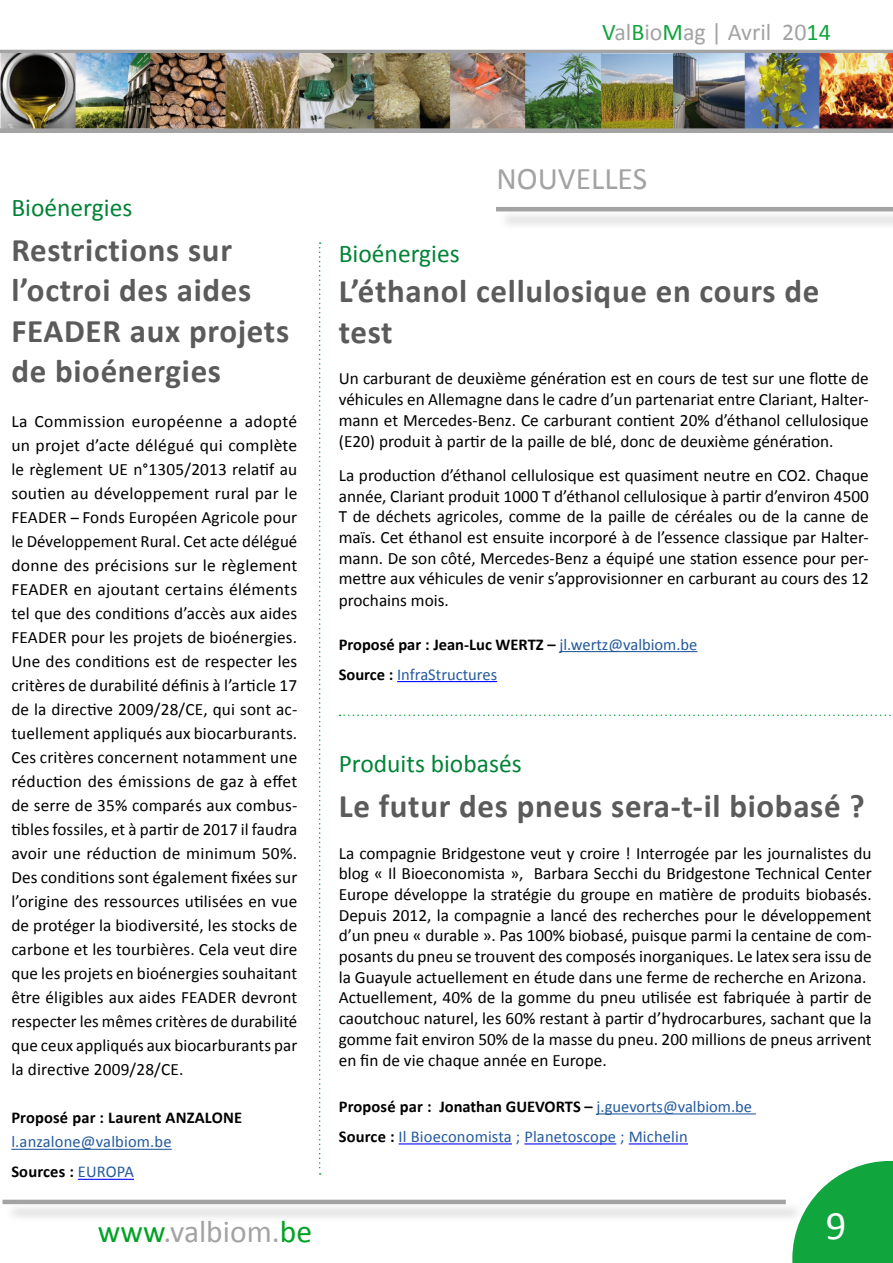
<style>
.page{position:relative;width:893px;height:1263px;background:#fff}
.page>*{position:absolute;margin:0;border:0;box-sizing:border-box;transform-origin:0 0}
.t1{font:40.5px "Calibri";color:#fff}
.t2{font:700 33px/40.5px "Calibri";letter-spacing:.02em;color:#5c5b5b}
.t3{font:31.5px "Calibri";color:#a3a3a3}
.t4{font:25.5px "Calibri";color:#008336}
.t5{font:24px "Calibri";color:#a3a3a3}
.t6{font:17.25px/24px "Calibri";color:#000;text-align:justify}
.t7{font:16.5px/30px "Calibri";letter-spacing:.01em;color:#245a9c}
.t8{font:700 16.5px "Calibri";letter-spacing:.01em;color:#000}
.s1{color:#10a53d}
.s2{font-size:16.5px}
.s3{font-weight:700;color:#000}
.s4{color:#00a225}
</style>
<div class="page">
<svg style="left:792px;top:1161px;width:101px;height:102px"></svg>
<div style="left:5px;top:1202px;width:799px;height:20px;background:#f0f1f1"></div>
<hr style="left:3px;top:1200px;width:783px;height:4px;background:#a3a3a3">
<hr style="left:0;top:50px;width:893px;height:4px;background:#a3a3a3">
<img style="left:0;top:53px;width:893px;height:75px">
<div style="left:0;top:128px;width:893px;height:5px;background:#a3a3a3"></div>
<div style="left:499px;top:209px;width:394px;height:21px;background:#f1f2f2"></div>
<hr style="left:496px;top:207px;width:397px;height:4px;background:#a3a3a3">
<hr style="left:11px;top:1149px;width:161px;height:1px;background:#245a9c">
<hr style="left:78px;top:1179px;width:56px;height:1px;background:#00f">
<svg style="left:319px;top:242px;width:2px;height:933px"></svg>
<hr style="left:559px;top:651px;width:138px;height:1px;background:#245a9c">
<hr style="left:397px;top:681px;width:100px;height:1px;background:#00f">
<hr style="left:596px;top:1113px;width:160px;height:1px;background:#245a9c">
<hr style="left:399px;top:1143px;width:113px;height:1px;background:#00f">
<hr style="left:524px;top:1143px;width:92px;height:1px;background:#00f">
<hr style="left:629px;top:1143px;width:59px;height:1px;background:#00f">
<svg style="left:339px;top:714px;width:552px;height:2px"></svg>
<h3 class="t5" style="left:602px;top:17px;width:230px"><span class="s1">V</span>al<span class="s1">B</span>io<span class="s1">M</span>ag | Avril 20<span class="s1">14</span></h3>
<h3 class="t4" style="left:11px;top:191px;width:123px">Bioénergies</h3>
<h2 class="t2" style="left:11px;top:229px;width:279px">Restrictions sur l’octroi des aides<br>FEADER aux projets de bioénergies</h2>
<p class="t6" style="left:11px;top:410px;width:288px">La Commission européenne a adopté un projet d’acte délégué qui complète le règlement UE n°1305/2013 relatif au soutien au développement rural par le FEADER <span class="s2">–</span> Fonds Européen Agricole pour le Développement Rural. Cet acte délégué donne des précisions sur le règlement FEADER en ajoutant certains éléments tel que des conditions d’accès aux aides FEADER pour les projets de bioénergies.<br>Une des conditions est de respecter les critères de durabilité définis à l’article 17 de la directive 2009/28/CE, qui sont ac&shy;tuellement appliqués aux biocarburants.<br>Ces critères concernent notamment une réduction des émissions de gaz à effet de serre de 35% comparés aux combus&shy;tibles fossiles, et à partir de 2017 il faudra avoir une réduction de minimum 50%.<br>Des conditions sont également fixées sur l’origine des ressources utilisées en vue de protéger la biodiversité, les stocks de carbone et les tourbières. Cela veut dire que les projets en bioénergies souhaitant être éligibles aux aides FEADER devront respecter les mêmes critères de durabilité que ceux appliqués aux biocarburants par la directive 2009/28/CE.</p>
<p class="t8" style="left:11px;top:1107px;width:232px">Proposé par : Laurent ANZALONE</p>
<p class="t7" style="left:11px;top:1127px;width:162px">l.anzalone@valbiom.be<br><span class="s3">Sources :</span> EUROPA</p>
<h3 class="t3" style="left:496px;top:159px;width:152px">NOUVELLES</h3>
<h3 class="t4" style="left:339px;top:237px;width:123px">Bioénergies</h3>
<h2 class="t2" style="left:339px;top:271px;width:482px">L’éthanol cellulosique en cours de test</h2>
<p class="t6" style="left:339px;top:368px;width:532px;line-height:20.7px">Un carburant de deuxième génération est en cours de test sur une flotte de véhicules en Allemagne dans le cadre d’un partenariat entre Clariant, Halter&shy;mann et Mercedes-Benz. Ce carburant contient 20% d’éthanol cellulosique (E20) produit à partir de la paille de blé, donc de deuxième génération.</p>
<p class="t6" style="left:339px;top:465px;width:532px;line-height:20.9px">La production d’éthanol cellulosique est quasiment neutre en CO2. Chaque année, Clariant produit 1000 T d’éthanol cellulosique à partir d’environ 4500<br>T de déchets agricoles, comme de la paille de céréales ou de la canne de maïs. Cet éthanol est ensuite incorporé à de l’essence classique par Halter&shy;mann. De son côté, Mercedes-Benz a équipé une station essence pour per&shy;mettre aux véhicules de venir s’approvisionner en carburant au cours des 12 prochains mois.</p>
<p class="t7" style="left:339px;top:629px;width:360px"><span class="s3">Proposé par : Jean-Luc WERTZ –</span> jl.wertz@valbiom.be<br><span class="s3">Source :</span> InfraStructures</p>
<h3 class="t4" style="left:339px;top:747px;width:184px">Produits biobasés</h3>
<h2 class="t2" style="left:339px;top:785px;width:527px">Le futur des pneus sera-t-il biobasé ?</h2>
<p class="t6" style="left:339px;top:842px;width:534px;line-height:20.9px;text-align:left">La compagnie Bridgestone veut y croire ! Interrogée par les journalistes du blog « Il Bioeconomista », Barbara Secchi du Bridgestone Technical Center Europe développe la stratégie du groupe en matière de produits biobasés.<br>Depuis 2012, la compagnie a lancé des recherches pour le développement d’un pneu « durable ». Pas 100% biobasé, puisque parmi la centaine de com&shy;posants du pneu se trouvent des composés inorganiques. Le latex sera issu de la Guayule actuellement en étude dans une ferme de recherche en Arizona.<br>Actuellement, 40% de la gomme du pneu utilisée est fabriquée à partir de caoutchouc naturel, les 60% restant à partir d’hydrocarbures, sachant que la gomme fait environ 50% de la masse du pneu. 200 millions de pneus arrivent en fin de vie chaque année en Europe.</p>
<p class="t7" style="left:339px;top:1092px;width:415px"><span class="s3">Proposé par : Jonathan GUEVORTS –</span> j.guevorts@valbiom.be<br><span class="s3">Source :</span> Il Bioeconomista ; Planetoscope ; Michelin</p>
<h3 class="t3" style="left:98px;top:1212px;width:216px"><span class="s4">www</span>.valbiom.<span class="s4">be</span></h3>
<h1 class="t1" style="left:826px;top:1200px;width:22px">9</h1>
</div>
